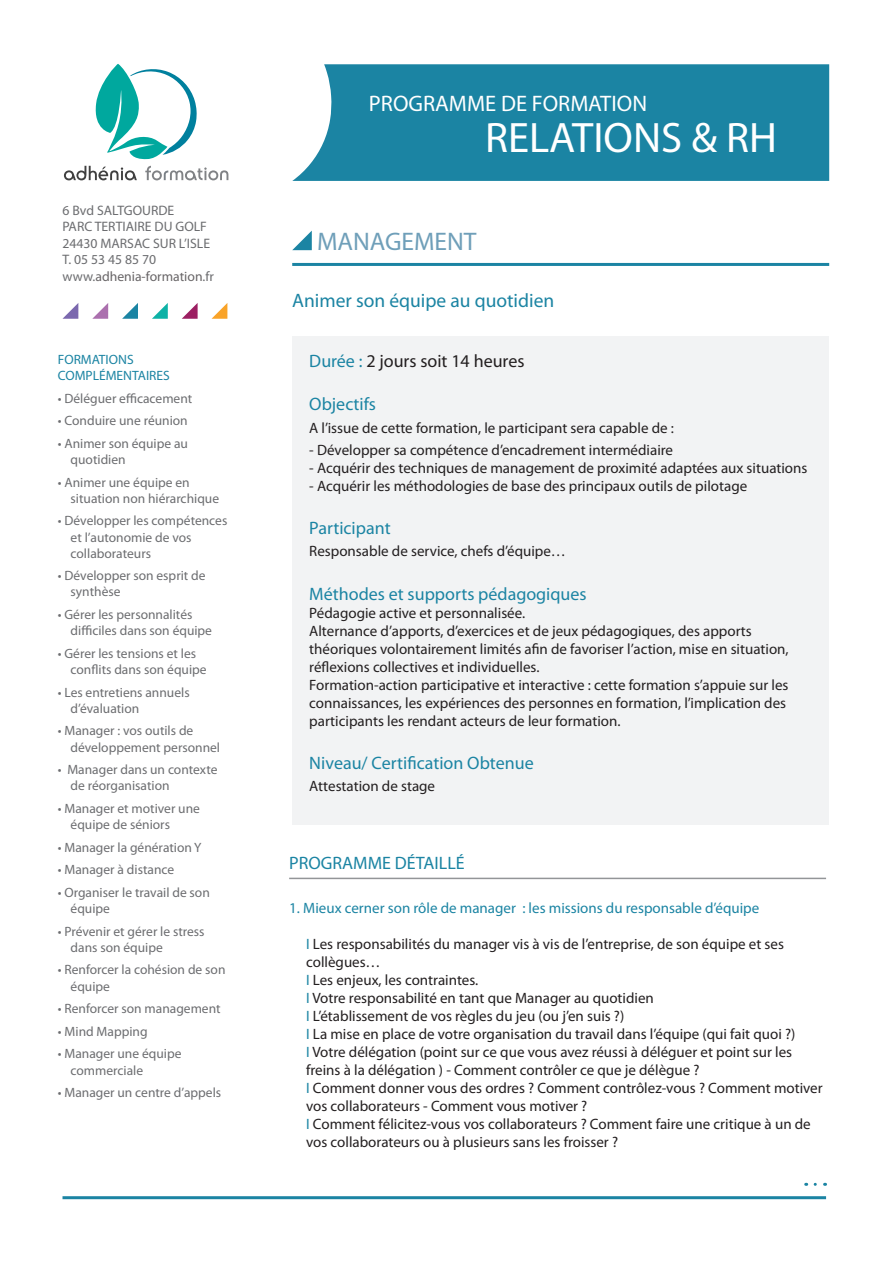
<style>
.page{position:relative;width:893px;height:1263px;background:#fff}
.page>*{position:absolute;margin:0;border:0;box-sizing:border-box;transform-origin:0 0}
.t1{font:42.75px "Myriad Pro";color:#fff}
.t2{font:25.5px "Myriad Pro";color:#6f9fb9}
.t3{font:22.5px "Myriad Pro";color:#fff}
.t4{font:19.5px "Myriad Pro";color:#1b84a3}
.t5{font:18px "Myriad Pro";color:#1b84a3}
.t6{font:18px "Myriad Pro";color:#231f20}
.t7{font:15px/18px "Myriad Pro";color:#231f20}
.t8{font:15px "Myriad Pro";color:#1b84a3}
.t9{font:13.65px "Myriad Pro";color:#6c6d70}
.t10{font:13.65px "Myriad Pro";color:#686567}
.t11{font:13.5px/16.2px "Myriad Pro";color:#6c6d70}
.t12{font:13.5px "Myriad Pro";color:#1b84a3}
.s1{color:#6c6d70}
.s2{color:#1b84a3}
</style>
<div class="page">
<svg style="left:64px;top:166px;width:73px;height:14px"></svg>
<svg style="left:145px;top:166px;width:83px;height:14px"></svg>
<svg style="left:95px;top:64px;width:102px;height:96px"></svg>
<svg style="left:122px;top:303px;width:16px;height:16px"></svg>
<svg style="left:152px;top:303px;width:16px;height:16px"></svg>
<svg style="left:182px;top:303px;width:16px;height:16px"></svg>
<svg style="left:212px;top:303px;width:15px;height:16px"></svg>
<svg style="left:63px;top:303px;width:15px;height:16px"></svg>
<svg style="left:92px;top:303px;width:16px;height:16px"></svg>
<hr style="left:292px;top:263px;width:537px;height:3px;background:#1b84a3">
<svg style="left:292px;top:231px;width:20px;height:19px"></svg>
<div style="left:292px;top:337px;width:537px;height:488px;background:#f2f3f4"></div>
<hr style="left:289px;top:878px;width:537px;height:1px;background:#939598">
<hr style="left:63px;top:1196px;width:763px;height:3px;background:#1b84a3">
<svg style="left:815px;top:1183px;width:11px;height:3px"></svg>
<svg style="left:292px;top:64px;width:537px;height:117px;background:#298ba8"></svg>
<p class="t9" style="left:63px;top:202px;width:113px">6 Bvd SALTGOURDE</p>
<p class="t9" style="left:63px;top:218px;width:146px">PARC TERTIAIRE DU GOLF</p>
<p class="t9" style="left:63px;top:235px;width:149px">24430 MARSAC SUR L’ISLE</p>
<p class="t9" style="left:63px;top:251px;width:95px">T. 05 53 45 85 70</p>
<p class="t10" style="left:63px;top:268px;width:153px"><span class="s1">www.</span>adhenia-formation<span class="s1">.fr</span></p>
<p class="t12" style="left:58px;top:351px;width:77px">FORMATIONS</p>
<p class="t12" style="left:58px;top:367px;width:114px">COMPLÉMENTAIRES</p>
<p class="t11" style="left:58px;top:390px;width:136px">• Déléguer efficacement</p>
<p class="t11" style="left:58px;top:412px;width:131px">• Conduire une réunion</p>
<p class="t11" style="left:71px;top:435px;width:119px;text-indent:-13px">• Animer son équipe au quotidien</p>
<p class="t11" style="left:71px;top:474px;width:150px;text-indent:-13px">• Animer une équipe en situation non hiérarchique</p>
<p class="t11" style="left:71px;top:512px;width:158px;text-indent:-13px">• Développer les compétences et l’autonomie de vos collaborateurs</p>
<p class="t11" style="left:71px;top:567px;width:137px;text-indent:-13px">• Développer son esprit de synthèse</p>
<p class="t11" style="left:71px;top:606px;width:143px;text-indent:-13px">• Gérer les personnalités difficiles dans son équipe</p>
<p class="t11" style="left:71px;top:645px;width:138px;text-indent:-13px">• Gérer les tensions et les conflits dans son équipe</p>
<p class="t11" style="left:71px;top:684px;width:121px;text-indent:-13px">• Les entretiens annuels d’évaluation</p>
<p class="t11" style="left:71px;top:722px;width:151px;text-indent:-13px">• Manager : vos outils de développement personnel</p>
<p class="t11" style="left:71px;top:761px;width:148px;text-indent:-13px">• Manager dans un contexte de réorganisation</p>
<p class="t11" style="left:71px;top:800px;width:131px;text-indent:-13px">• Manager et motiver une équipe de séniors</p>
<p class="t11" style="left:58px;top:839px;width:145px">• Manager la génération Y</p>
<p class="t11" style="left:58px;top:861px;width:118px">• Manager à distance</p>
<p class="t11" style="left:71px;top:884px;width:141px;text-indent:-13px">• Organiser le travail de son équipe</p>
<p class="t11" style="left:71px;top:923px;width:136px;text-indent:-13px">• Prévenir et gérer le stress dans son équipe</p>
<p class="t11" style="left:71px;top:962px;width:156px;text-indent:-13px">• Renforcer la cohésion de son équipe</p>
<p class="t11" style="left:58px;top:1000px;width:164px">• Renforcer son management</p>
<p class="t11" style="left:58px;top:1023px;width:91px">• Mind Mapping</p>
<p class="t11" style="left:71px;top:1045px;width:112px;text-indent:-13px">• Manager une équipe commerciale</p>
<p class="t11" style="left:58px;top:1084px;width:165px">• Manager un centre d’appels</p>
<p class="t3" style="left:369px;top:90px;width:280px">PROGRAMME DE FORMATION</p>
<p class="t1" style="left:485px;top:112px;width:294px">RELATIONS &amp; RH</p>
<p class="t2" style="left:317px;top:226px;width:161px">MANAGEMENT</p>
<p class="t4" style="left:292px;top:289px;width:264px">Animer son équipe au quotidien</p>
<p class="t6" style="left:309px;top:350px;width:217px"><span class="s2">Durée :</span> 2 jours soit 14 heures</p>
<p class="t5" style="left:309px;top:393px;width:68px">Objectifs</p>
<p class="t7" style="left:309px;top:418px;width:366px">A l’issue de cette formation, le participant sera capable de :</p>
<p class="t7" style="left:309px;top:441px;width:365px">- Développer sa compétence d’encadrement intermédiaire</p>
<p class="t7" style="left:309px;top:459px;width:500px">- Acquérir des techniques de management de proximité adaptées aux situations</p>
<p class="t7" style="left:309px;top:477px;width:439px">- Acquérir les méthodologies de base des principaux outils de pilotage</p>
<p class="t5" style="left:309px;top:517px;width:83px">Participant</p>
<p class="t7" style="left:309px;top:542px;width:258px">Responsable de service, chefs d’équipe…</p>
<p class="t5" style="left:309px;top:582px;width:279px">Méthodes et supports pédagogiques</p>
<p class="t7" style="left:309px;top:603px;width:217px">Pédagogie active et personnalisée.</p>
<p class="t7" style="left:309px;top:621px;width:481px">Alternance d’apports, d’exercices et de jeux pédagogiques, des apports théoriques volontairement limités afin de favoriser l’action, mise en situation, réflexions collectives et individuelles.</p>
<p class="t7" style="left:309px;top:675px;width:481px">Formation-action participative et interactive : cette formation s’appuie sur les connaissances, les expériences des personnes en formation, l’implication des participants les rendant acteurs de leur formation.</p>
<p class="t5" style="left:309px;top:752px;width:226px">Niveau/ Certification Obtenue</p>
<p class="t7" style="left:309px;top:777px;width:127px">Attestation de stage</p>
<p class="t5" style="left:289px;top:852px;width:177px">PROGRAMME DÉTAILLÉ</p>
<p class="t8" style="left:289px;top:898px;width:472px">1. Mieux cerner son rôle de manager : les missions du responsable d’équipe</p>
<p class="t7" style="left:306px;top:934px;width:518px"><span class="s2">I</span> Les responsabilités du manager vis à vis de l’entreprise, de son équipe et ses collègues…<br><span class="s2">I</span> Les enjeux, les contraintes.<br><span class="s2">I</span> Votre responsabilité en tant que Manager au quotidien<br><span class="s2">I</span> L’établissement de vos règles du jeu (ou j’en suis ?)<br><span class="s2">I</span> La mise en place de votre organisation du travail dans l’équipe (qui fait quoi ?)<br><span class="s2">I</span> Votre délégation (point sur ce que vous avez réussi à déléguer et point sur les freins à la délégation ) - Comment contrôler ce que je délègue ?<br><span class="s2">I</span> Comment donner vous des ordres ? Comment contrôlez-vous ? Comment motiver vos collaborateurs - Comment vous motiver ?<br><span class="s2">I</span> Comment félicitez-vous vos collaborateurs ? Comment faire une critique à un de vos collaborateurs ou à plusieurs sans les froisser ?</p>
</div>
